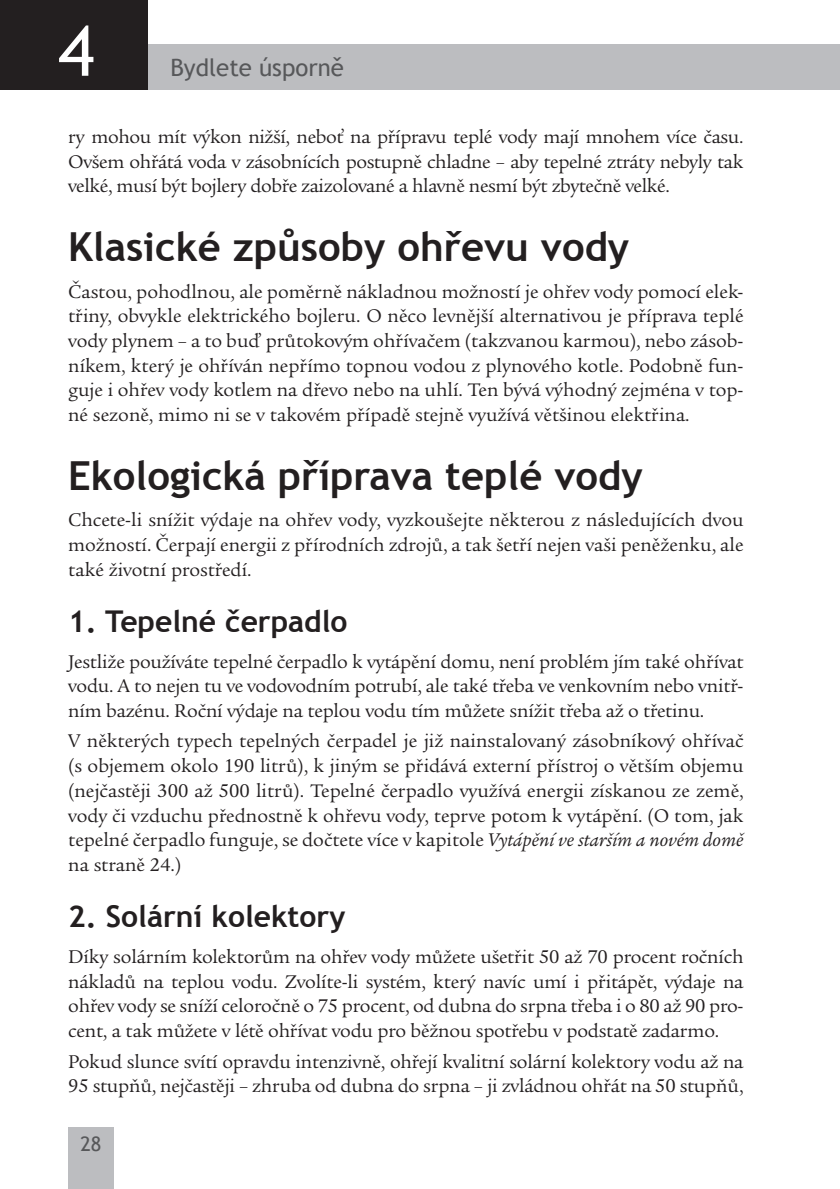
<style>
.page{position:relative;width:840px;height:1189px;background:#fff}
.page>*{position:absolute;margin:0;border:0;box-sizing:border-box;transform-origin:0 0}
.t1{font:70px "Trebuchet MS";color:#fff}
.t2{font:700 40px "Trebuchet MS";color:#231f20}
.t3{font:700 30px "Trebuchet MS";color:#231f20}
.t4{font:24px "Trebuchet MS";color:#57585a}
.t5{font:20px "Trebuchet MS";color:#57585a}
.t6{font:19px/24.8px "Legacy Ser Itc TEE";letter-spacing:-.01em;color:#231f20;text-align:justify}
.s1{font-style:italic}
</style>
<div class="page">
<div style="left:148px;top:44px;width:691px;height:46px;background:#bcbdc0"></div>
<div style="left:0;top:0;width:148px;height:90px;background:#231f20"></div>
<div style="left:68px;top:1127px;width:45px;height:62px;background:#bcbdc0"></div>
<h1 class="t1" style="left:58px;top:10px;width:38px">4</h1>
<p class="t4" style="left:170px;top:53px;width:175px">Bydlete úsporně</p>
<p class="t6" style="left:68px;top:125px;width:676px">ry mohou mít výkon nižší, neboť na přípravu teplé vody mají mnohem více času.<br>Ovšem ohřátá voda v zásobnících postupně chladne – aby tepelné ztráty nebyly tak velké, musí být bojlery dobře zaizolované a hlavně nesmí být zbytečně velké.</p>
<h2 class="t2" style="left:68px;top:222px;width:562px">Klasické způsoby ohřevu vody</h2>
<p class="t6" style="left:68px;top:279px;width:676px">Častou, pohodlnou, ale poměrně nákladnou možností je ohřev vody pomocí elek&shy;třiny, obvykle elektrického bojleru. O něco levnější alternativou je příprava teplé vody plynem – a to buď průtokovým ohřívačem (takzvanou karmou), nebo zásob&shy;níkem, který je ohříván nepřímo topnou vodou z plynového kotle. Podobně fun&shy;guje i ohřev vody kotlem na dřevo nebo na uhlí. Ten bývá výhodný zejména v top&shy;né sezoně, mimo ni se v takovém případě stejně využívá většinou elektřina.</p>
<h2 class="t2" style="left:68px;top:451px;width:576px">Ekologická příprava teplé vody</h2>
<p class="t6" style="left:68px;top:508px;width:676px">Chcete-li snížit výdaje na ohřev vody, vyzkoušejte některou z následujících dvou možností. Čerpají energii z přírodních zdrojů, a tak šetří nejen vaši peněženku, ale také životní prostředí.</p>
<h3 class="t3" style="left:68px;top:602px;width:281px">1. Tepelné čerpadlo</h3>
<p class="t6" style="left:68px;top:649px;width:676px">Jestliže používáte tepelné čerpadlo k vytápění domu, není problém jím také ohřívat vodu. A to nejen tu ve vodovodním potrubí, ale také třeba ve venkovním nebo vnitř&shy;ním bazénu. Roční výdaje na teplou vodu tím můžete snížit třeba až o třetinu.</p>
<p class="t6" style="left:68px;top:729px;width:676px">V některých typech tepelných čerpadel je již nainstalovaný zásobníkový ohřívač (s objemem okolo 190 litrů), k jiným se přidává externí přístroj o větším objemu (nejčastěji 300 až 500 litrů). Tepelné čerpadlo využívá energii získanou ze země, vody či vzduchu přednostně k ohřevu vody, teprve potom k vytápění. (O tom, jak tepelné čerpadlo funguje, se dočtete více v kapitole <span class="s1">Vytápění ve starším a novém domě </span>na straně 24.)</p>
<h3 class="t3" style="left:68px;top:897px;width:278px">2. Solární kolektory</h3>
<p class="t6" style="left:68px;top:945px;width:676px">Díky solárním kolektorům na ohřev vody můžete ušetřit 50 až 70 procent ročních nákladů na teplou vodu. Zvolíte-li systém, který navíc umí i přitápět, výdaje na ohřev vody se sníží celoročně o 75 procent, od dubna do srpna třeba i o 80 až 90 pro&shy;cent, a tak můžete v létě ohřívat vodu pro běžnou spotřebu v podstatě zadarmo.</p>
<p class="t6" style="left:68px;top:1049px;width:676px">Pokud slunce svítí opravdu intenzivně, ohřejí kvalitní solární kolektory vodu až na<br>95 stupňů, nejčastěji – zhruba od dubna do srpna – ji zvládnou ohřát na 50 stupňů,</p>
<p class="t5" style="left:80px;top:1132px;width:22px">28</p>
</div>
